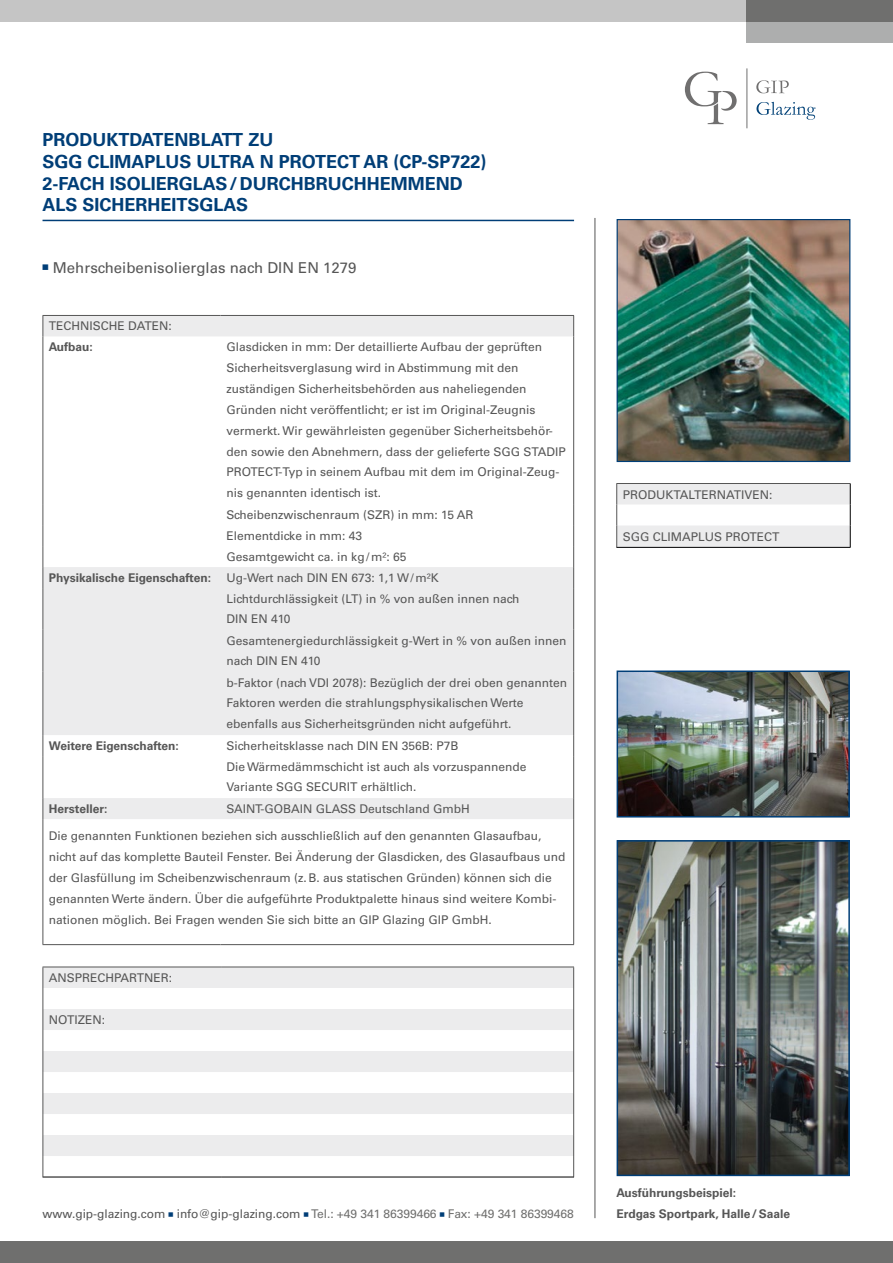
<style>
.page{position:relative;width:893px;height:1263px;background:#fff}
.page>*{position:absolute;margin:0;border:0;box-sizing:border-box;transform-origin:0 0}
.t1{font:700 18px/21.6px "Univers";color:#003e77}
.t2{font:15px "Univers";color:#565656}
.t3{font:12px/21px "Univers";color:#565656}
.t4{font:700 12px/21px "Univers";color:#565656}
.s1{font-weight:700}
.s2{color:#6f6f6e}
</style>
<div class="page">
<div style="left:0;top:0;width:757px;height:21px;background:#c5c5c5"></div>
<div style="left:746px;top:21px;width:147px;height:22px;background:#adaeae"></div>
<div style="left:746px;top:0;width:147px;height:21px;background:#6f6f6e"></div>
<div style="left:0;top:1242px;width:893px;height:21px;background:#6f6f6e"></div>
<svg style="left:685px;top:72px;width:52px;height:52px"></svg>
<svg style="left:756px;top:80px;width:33px;height:13px"></svg>
<hr style="left:747px;top:68px;width:1px;height:60px;background:#706f6f">
<svg style="left:756px;top:102px;width:59px;height:18px"></svg>
<hr style="left:43px;top:220px;width:531px;height:1px;background:#003e77">
<hr style="left:595px;top:218px;width:1px;height:1000px;background:#565656">
<svg style="left:44px;top:316px;width:529px;height:419px"></svg>
<hr style="left:43px;top:315px;width:177px;height:1px;background:#565656">
<svg style="left:43px;top:316px;width:1px;height:20px"></svg>
<hr style="left:220px;top:315px;width:354px;height:1px;background:#565656">
<svg style="left:573px;top:316px;width:1px;height:20px"></svg>
<hr style="left:43px;top:336px;width:1px;height:168px;background:#565656">
<hr style="left:573px;top:336px;width:1px;height:168px;background:#565656">
<svg style="left:43px;top:504px;width:1px;height:84px"></svg>
<svg style="left:573px;top:504px;width:1px;height:84px"></svg>
<hr style="left:43px;top:588px;width:1px;height:42px;background:#565656">
<hr style="left:573px;top:588px;width:1px;height:42px;background:#565656">
<hr style="left:43px;top:630px;width:1px;height:42px;background:#565656">
<hr style="left:573px;top:630px;width:1px;height:42px;background:#565656">
<hr style="left:43px;top:672px;width:1px;height:63px;background:#565656">
<hr style="left:573px;top:672px;width:1px;height:63px;background:#565656">
<svg style="left:43px;top:735px;width:1px;height:21px"></svg>
<svg style="left:573px;top:735px;width:1px;height:21px"></svg>
<hr style="left:43px;top:756px;width:1px;height:42px;background:#565656">
<hr style="left:573px;top:756px;width:1px;height:42px;background:#565656">
<div style="left:43px;top:798px;width:531px;height:21px;background:#ececed"></div>
<hr style="left:43px;top:819px;width:1px;height:125px;background:#565656">
<hr style="left:573px;top:819px;width:1px;height:125px;background:#565656">
<hr style="left:43px;top:944px;width:177px;height:1px;background:#565656">
<hr style="left:220px;top:944px;width:354px;height:1px;background:#565656">
<svg style="left:44px;top:967px;width:529px;height:189px;fill:#ececed"></svg>
<hr style="left:43px;top:966px;width:178px;height:1px;background:#565656">
<hr style="left:221px;top:966px;width:353px;height:1px;background:#565656">
<svg style="left:43px;top:967px;width:1px;height:209px"></svg>
<svg style="left:573px;top:967px;width:1px;height:209px"></svg>
<hr style="left:43px;top:1176px;width:178px;height:1px;background:#000">
<hr style="left:221px;top:1176px;width:353px;height:1px;background:#000">
<img style="left:620px;top:843px;width:227px;height:330px">
<div style="left:617px;top:840px;width:233px;height:336px;border:2px solid #003e77"></div>
<img style="left:619px;top:221px;width:229px;height:239px">
<div style="left:617px;top:219px;width:233px;height:243px;border:1px solid #003e77"></div>
<svg style="left:616px;top:483px;width:235px;height:64px"></svg>
<hr style="left:616px;top:547px;width:235px;height:1px;background:#000">
<img style="left:620px;top:673px;width:227px;height:141px">
<div style="left:617px;top:670px;width:233px;height:147px;border:2px solid #003e77"></div>
<p class="t1" style="left:43px;top:129px;width:446px">PRODUKTDATENBLATT ZU<br>SGG CLIMAPLUS ULTRA N PROTECT AR (CP-SP722)<br>2-FACH ISOLIERGLAS/DURCHBRUCHHEMMEND<br>ALS SICHERHEITSGLAS</p>
<p class="t2" style="left:43px;top:259px;width:315px"><sup>■</sup> Mehrscheibenisolierglas nach DIN EN 1279</p>
<p class="t3" style="left:49px;top:316px;width:124px">TECHNISCHE DATEN:<br><span class="s1">Aufbau:</span></p>
<p class="t3" style="left:226px;top:337px;width:341px">Glasdicken in mm: Der detaillierte Aufbau der geprüften Sicherheitsverglasung wird in Abstimmung mit den zuständigen Sicherheitsbehörden aus naheliegenden Gründen nicht veröffentlicht; er ist im Original-Zeugnis vermerkt. Wir gewährleisten gegenüber Sicherheitsbehör&shy;den sowie den Abnehmern, dass der gelieferte SGG STADIP PROTECT-Typ in seinem Aufbau mit dem im Original-Zeug&shy;nis genannten identisch ist.<br>Scheibenzwischenraum (SZR) in mm: 15 AR<br>Elementdicke in mm: 43<br>Gesamtgewicht ca. in kg/m²: 65</p>
<p class="t4" style="left:49px;top:567px;width:164px">Physikalische Eigenschaften:</p>
<p class="t3" style="left:226px;top:567px;width:341px">Ug-Wert nach DIN EN 673: 1,1 W/m²K<br>Lichtdurchlässigkeit (LT) in % von außen innen nach<br>DIN EN 410<br>Gesamtenergiedurchlässigkeit g-Wert in % von außen innen nach DIN EN 410</p>
<p class="t3" style="left:226px;top:672px;width:342px">b-Faktor (nach VDI 2078): Bezüglich der drei oben genannten<br>Faktoren werden die strahlungsphysikalischen Werte ebenfalls aus Sicherheitsgründen nicht aufgeführt.</p>
<p class="t4" style="left:49px;top:735px;width:131px">Weitere Eigenschaften:</p>
<p class="t3" style="left:226px;top:735px;width:302px">Sicherheitsklasse nach DIN EN 356B: P7B<br>Die Wärmedämmschicht ist auch als vorzuspannende<br>Variante SGG SECURIT erhältlich.</p>
<p class="t4" style="left:49px;top:798px;width:60px">Hersteller:</p>
<p class="t3" style="left:226px;top:798px;width:245px">SAINT-GOBAIN GLASS Deutschland GmbH</p>
<p class="t3" style="left:49px;top:825px;width:518px">Die genannten Funktionen beziehen sich ausschließlich auf den genannten Glasaufbau, nicht auf das komplette Bauteil Fenster. Bei Änderung der Glasdicken, des Glasaufbaus und der Glasfüllung im Scheibenzwischenraum (z.B. aus statischen Gründen) können sich die genannten Werte ändern. Über die aufgeführte Produktpalette hinaus sind weitere Kombi&shy;nationen möglich. Bei Fragen wenden Sie sich bitte an GIP Glazing GIP GmbH.</p>
<p class="t3" style="left:49px;top:967px;width:125px">ANSPRECHPARTNER:</p>
<p class="t3" style="left:49px;top:1009px;width:58px">NOTIZEN:</p>
<p class="t3" style="left:623px;top:484px;width:151px">PRODUKTALTERNATIVEN:</p>
<p class="t3" style="left:623px;top:526px;width:158px">SGG CLIMAPLUS PROTECT</p>
<p class="t3" style="left:43px;top:1203px;width:533px">www.gip-glazing.com <sup>■</sup> info@gip-glazing.com <sup>■</sup> <span class="s2">Tel.: +49 341 86399466</span> <sup>■</sup> <span class="s2">Fax: +49 341 86399468</span></p>
<p class="t4" style="left:617px;top:1182px;width:175px">Ausführungsbeispiel:<br>Erdgas Sportpark, Halle/Saale</p>
</div>
